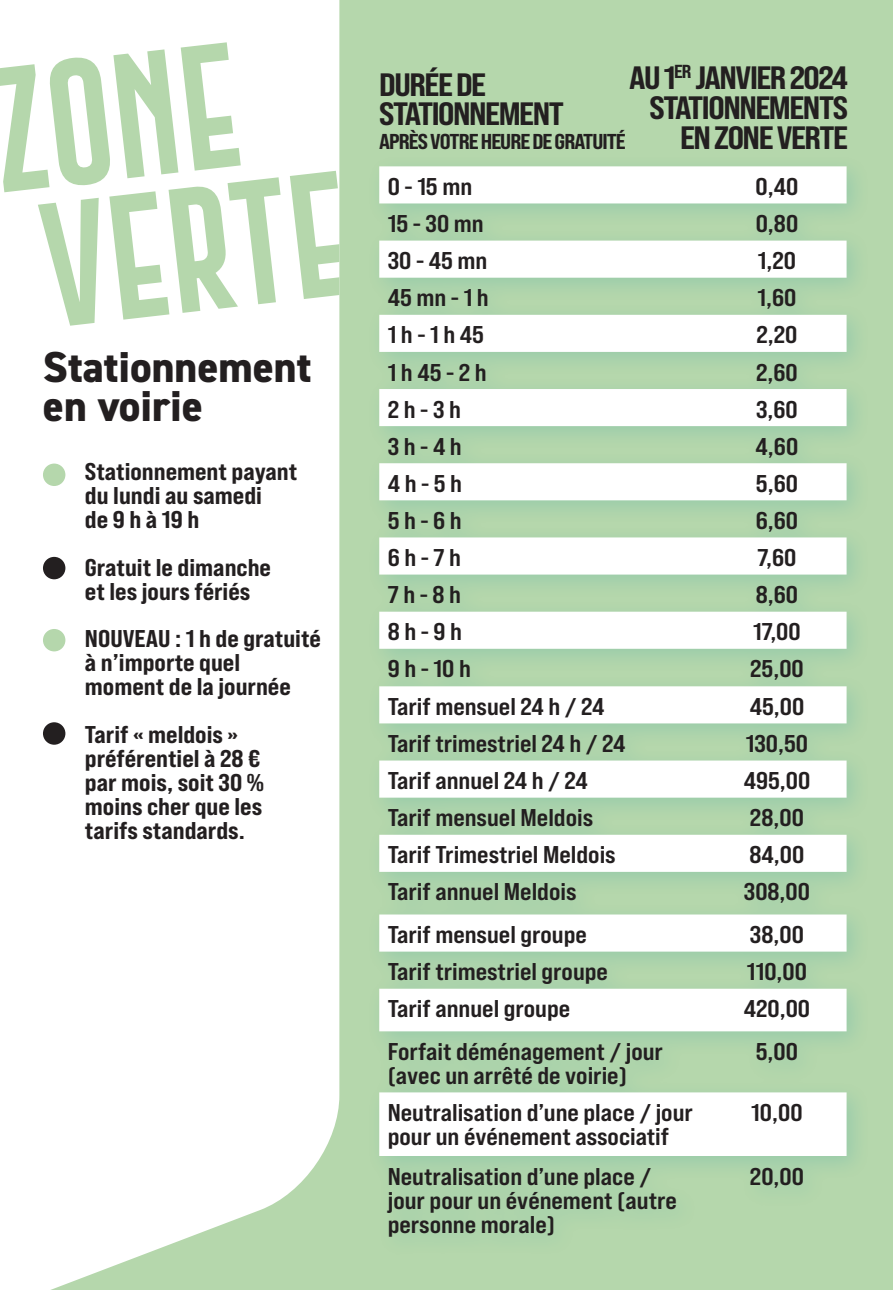
<style>
.page{position:relative;width:893px;height:1290px;background:#b5d7ac}
.page>*{position:absolute;margin:0;border:0;box-sizing:border-box;transform-origin:0 0}
.t1{font:129.15px/139.3px "Gobold Extra 2";color:#b5d7ac}
.t2{font:800 43.4px/38.9px "DIN2014";color:#231f20}
.t3{font:32.38px/29.9px "Bebas Neue Pro Sm E Eb";letter-spacing:-.04em;color:#231f20;scale:1.11 1}
.t4{font:24.15px/24px "Bebas Neue Pro Sm E Bd";color:#231f20;scale:1.11 1}
.t5{font:24.15px/24px "Bebas Neue Pro Sm E Eb";color:#231f20;scale:1.11 1}
.t6{font:21.53px "Bebas Neue Pro Sm E Eb";letter-spacing:-.04em;color:#231f20;scale:1.11 1}
</style>
<div class="page">
<div style="left:0;top:0;width:339px;height:1290px;background:#fff"></div>
<svg style="left:379px;top:166px;width:468px;height:990px;fill:#fff"></svg>
<div style="left:43px;top:463px;width:22px;height:23px;background:#b5d7ac;border-radius:50%"></div>
<div style="left:43px;top:557px;width:22px;height:22px;background:#231f20;border-radius:50%"></div>
<div style="left:43px;top:629px;width:22px;height:22px;background:#b5d7ac;border-radius:50%"></div>
<div style="left:43px;top:722px;width:22px;height:23px;background:#231f20;border-radius:50%"></div>
<h1 class="t1" style="left:-14px;top:62px;width:345px;rotate:-6deg">ZONE<br>VERTE</h1>
<h2 class="t2" style="left:43px;top:347px;width:270px">Stationnement en voirie</h2>
<p class="t5" style="left:85px;top:459px;width:193px">Stationnement payant du lundi au samedi<br>de 9 h à 19 h</p>
<p class="t5" style="left:85px;top:555px;width:169px">Gratuit le dimanche et les jours fériés</p>
<p class="t5" style="left:85px;top:627px;width:214px">NOUVEAU : 1 h de gratuité à n’importe quel moment de la journée</p>
<p class="t5" style="left:85px;top:722px;width:163px">Tarif « meldois » préférentiel à 28 € par mois, soit 30 % moins cher que les tarifs standards.</p>
<h3 class="t3" style="left:629px;top:62px;width:199px;text-align:right">AU 1<sup>ER</sup> JANVIER 2024<br>STATIONNEMENTS<br>EN ZONE VERTE</h3>
<h3 class="t3" style="left:379px;top:69px;width:168px">DURÉE DE<br>STATIONNEMENT</h3>
<p class="t6" style="left:379px;top:129px;width:224px">APRÈS VOTRE HEURE DE GRATUITÉ</p>
<p class="t4" style="left:388px;top:174px;width:78px">0 - 15 mn</p>
<p class="t4" style="left:756px;top:174px;width:40px">0,40</p>
<p class="t4" style="left:388px;top:211px;width:88px">15 - 30 mn</p>
<p class="t4" style="left:756px;top:211px;width:40px">0,80</p>
<p class="t4" style="left:388px;top:248px;width:91px">30 - 45 mn</p>
<p class="t4" style="left:758px;top:248px;width:36px">1,20</p>
<p class="t4" style="left:388px;top:285px;width:93px">45 mn - 1 h</p>
<p class="t4" style="left:757px;top:285px;width:37px">1,60</p>
<p class="t4" style="left:388px;top:323px;width:88px">1 h - 1 h 45</p>
<p class="t4" style="left:756px;top:323px;width:39px">2,20</p>
<p class="t4" style="left:388px;top:360px;width:91px">1 h 45 - 2 h</p>
<p class="t4" style="left:756px;top:360px;width:39px">2,60</p>
<p class="t4" style="left:388px;top:397px;width:67px">2 h - 3 h</p>
<p class="t4" style="left:756px;top:397px;width:39px">3,60</p>
<p class="t4" style="left:388px;top:434px;width:68px">3 h - 4 h</p>
<p class="t4" style="left:756px;top:434px;width:40px">4,60</p>
<p class="t4" style="left:388px;top:471px;width:68px">4 h - 5 h</p>
<p class="t4" style="left:756px;top:471px;width:39px">5,60</p>
<p class="t4" style="left:388px;top:508px;width:68px">5 h - 6 h</p>
<p class="t4" style="left:756px;top:508px;width:40px">6,60</p>
<p class="t4" style="left:388px;top:545px;width:68px">6 h - 7 h</p>
<p class="t4" style="left:758px;top:545px;width:36px">7,60</p>
<p class="t4" style="left:388px;top:582px;width:68px">7 h - 8 h</p>
<p class="t4" style="left:756px;top:582px;width:40px">8,60</p>
<p class="t4" style="left:388px;top:619px;width:69px">8 h - 9 h</p>
<p class="t4" style="left:753px;top:619px;width:44px">17,00</p>
<p class="t4" style="left:388px;top:656px;width:76px">9 h - 10 h</p>
<p class="t4" style="left:750px;top:656px;width:50px">25,00</p>
<p class="t4" style="left:388px;top:694px;width:197px">Tarif mensuel 24 h / 24</p>
<p class="t4" style="left:750px;top:694px;width:51px">45,00</p>
<p class="t4" style="left:388px;top:731px;width:216px">Tarif trimestriel 24 h / 24</p>
<p class="t4" style="left:746px;top:731px;width:58px">130,50</p>
<p class="t4" style="left:388px;top:768px;width:182px">Tarif annuel 24 h / 24</p>
<p class="t4" style="left:744px;top:768px;width:61px">495,00</p>
<p class="t4" style="left:388px;top:805px;width:187px">Tarif mensuel Meldois</p>
<p class="t4" style="left:750px;top:805px;width:50px">28,00</p>
<p class="t4" style="left:388px;top:842px;width:207px">Tarif Trimestriel Meldois</p>
<p class="t4" style="left:749px;top:842px;width:51px">84,00</p>
<p class="t4" style="left:388px;top:880px;width:172px">Tarif annuel Meldois</p>
<p class="t4" style="left:744px;top:880px;width:61px">308,00</p>
<p class="t4" style="left:388px;top:922px;width:181px">Tarif mensuel groupe</p>
<p class="t4" style="left:750px;top:922px;width:50px">38,00</p>
<p class="t4" style="left:388px;top:959px;width:200px">Tarif trimestriel groupe</p>
<p class="t4" style="left:747px;top:959px;width:56px">110,00</p>
<p class="t4" style="left:388px;top:996px;width:166px">Tarif annuel groupe</p>
<p class="t4" style="left:744px;top:996px;width:61px">420,00</p>
<p class="t4" style="left:388px;top:1039px;width:249px">Forfait déménagement / jour (avec un arrêté de voirie)</p>
<p class="t4" style="left:756px;top:1039px;width:40px">5,00</p>
<p class="t4" style="left:388px;top:1100px;width:276px">Neutralisation d’une place / jour pour un événement associatif</p>
<p class="t4" style="left:751px;top:1100px;width:48px">10,00</p>
<p class="t4" style="left:388px;top:1164px;width:262px">Neutralisation d’une place / jour pour un événement (autre personne morale)</p>
<p class="t4" style="left:750px;top:1164px;width:50px">20,00</p>
</div>
